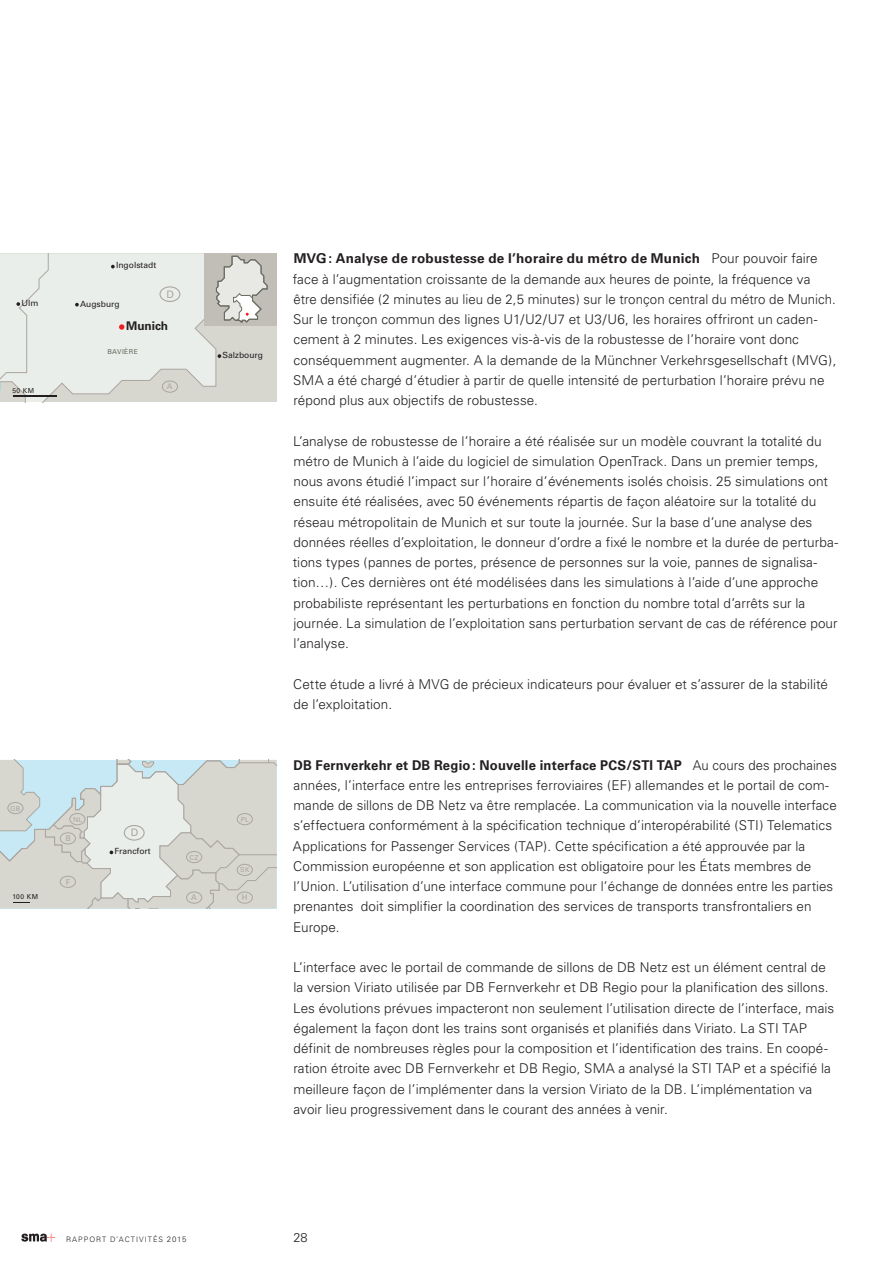
<style>
.page{position:relative;width:893px;height:1263px;background:#fff}
.page>*{position:absolute;margin:0;border:0;box-sizing:border-box;transform-origin:0 0}
.Lauftext_mit_Unterti{font:300 13.5px/20.2px "Univers";letter-spacing:.005em;color:#231f20}
.t1{font:300 12.75px "Univers";color:#231f20}
.t2{font:700 11.85px "Univers";color:#231f20}
.t3{font:10.35px "Univers";color:#aba69f}
.t4{font:8.55px "Univers";color:#231f20}
.t5{font:7.95px "Univers";color:#aba69f}
.t6{font:300 7.5px "Univers";letter-spacing:.135em;color:#231f20}
.t7{font:6.75px "Univers";letter-spacing:.05em;color:#aba69f}
.t8{font:6.75px "Univers";letter-spacing:.05em;color:#231f20}
.t9{font:6.75px "Univers";letter-spacing:.05em;color:#686c60}
.s1{font-weight:700}
.s2{font-size:7.8px}
</style>
<div class="page">
<svg style="left:21px;top:1233px;width:34px;height:9px"></svg>
<div style="left:204px;top:254px;width:72px;height:72px;background:#c0beb7"></div>
<svg style="left:0;top:254px;width:268px;height:148px;background:#e1e3df"></svg>
<div style="left:159px;top:286px;width:21px;height:16px;border:1px solid #aba69f;border-radius:50%"></div>
<div style="left:162px;top:381px;width:16px;height:12px;border:1px solid #aba69f;border-radius:50%"></div>
<svg style="left:0;top:760px;width:276px;height:148px;background:#d6dcd8"></svg>
<p class="t4" style="left:21px;top:298px;width:19px">Ulm</p>
<p class="t8" style="left:12px;top:386px;width:23px">50 KM</p>
<p class="t4" style="left:116px;top:260px;width:42px">Ingolstadt</p>
<p class="t4" style="left:80px;top:298px;width:41px">Augsburg</p>
<p class="t3" style="left:166px;top:288px;width:9px">D</p>
<p class="t2" style="left:126px;top:319px;width:44px">Munich</p>
<p class="t9" style="left:107px;top:348px;width:32px">BAVIÈRE</p>
<p class="t5" style="left:167px;top:382px;width:7px">A</p>
<p class="t4" style="left:223px;top:350px;width:42px">Salzbourg</p>
<p class="Lauftext_mit_Unterti" style="left:293px;top:248px;width:545px"><span class="s1">MVG: Analyse de robustesse de l’horaire du métro de Munich</span> Pour pouvoir faire face à l’augmentation croissante de la demande aux heures de pointe, la fréquence va être densifiée (2 minutes au lieu de 2,5 minutes) sur le tronçon central du métro de Munich.<br>Sur le tronçon commun des lignes U1/U2/U7 et U3/U6, les horaires offriront un caden&shy;cement à 2 minutes. Les exigences vis-à-vis de la robustesse de l’horaire vont donc conséquemment augmenter. A la demande de la Münchner Verkehrsgesellschaft (MVG), SMA a été chargé d’étudier à partir de quelle intensité de perturbation l’horaire prévu ne répond plus aux objectifs de robustesse.</p>
<p class="Lauftext_mit_Unterti" style="left:293px;top:431px;width:547px">L’analyse de robustesse de l’horaire a été réalisée sur un modèle couvrant la totalité du métro de Munich à l’aide du logiciel de simulation OpenTrack. Dans un premier temps, nous avons étudié l’impact sur l’horaire d’événements isolés choisis. 25 simulations ont ensuite été réalisées, avec 50 événements répartis de façon aléatoire sur la totalité du réseau métropolitain de Munich et sur toute la journée. Sur la base d’une analyse des données réelles d’exploitation, le donneur d’ordre a fixé le nombre et la durée de perturba&shy;tions types (pannes de portes, présence de personnes sur la voie, pannes de signalisa&shy;tion…). Ces dernières ont été modélisées dans les simulations à l’aide d’une approche probabiliste représentant les perturbations en fonction du nombre total d’arrêts sur la journée. La simulation de l’exploitation sans perturbation servant de cas de référence pour l’analyse.</p>
<p class="Lauftext_mit_Unterti" style="left:293px;top:674px;width:536px">Cette étude a livré à MVG de précieux indicateurs pour évaluer et s’assurer de la stabilité de l’exploitation.</p>
<p class="t7" style="left:10px;top:804px;width:12px">GB</p>
<p class="t8" style="left:12px;top:893px;width:27px">100 KM</p>
<p class="t7" style="left:73px;top:815px;width:11px">NL</p>
<p class="t5" style="left:65px;top:834px;width:7px">B</p>
<p class="t5" style="left:66px;top:877px;width:6px">F</p>
<p class="t3" style="left:131px;top:827px;width:9px">D</p>
<p class="t4" style="left:115px;top:846px;width:37px">Francfort</p>
<p class="t7" style="left:189px;top:853px;width:11px">CZ</p>
<p class="t7" style="left:241px;top:815px;width:10px">PL</p>
<p class="t7" style="left:240px;top:866px;width:11px">SK</p>
<p class="t5" style="left:191px;top:893px;width:7px">A</p>
<p class="t5" style="left:242px;top:893px;width:7px">H</p>
<p class="Lauftext_mit_Unterti" style="left:293px;top:755px;width:546px"><span class="s1">DB Fernverkehr et DB Regio: Nouvelle interface PCS/STI TAP</span> Au cours des prochaines années, l’interface entre les entreprises ferroviaires (EF) allemandes et le portail de com&shy;mande de sillons de DB Netz va être remplacée. La communication via la nouvelle interface s’effectuera conformément à la spécification technique d’interopérabilité (STI) Telematics Applications for Passenger Services (TAP). Cette spécification a été approuvée par la Commission européenne et son application est obligatoire pour les États membres de l’Union. L’utilisation d’une interface commune pour l’échange de données entre les parties prenantes doit simplifier la coordination des services de transports transfrontaliers en Europe.</p>
<p class="Lauftext_mit_Unterti" style="left:293px;top:957px;width:543px">L’interface avec le portail de commande de sillons de DB Netz est un élément central de la version Viriato utilisée par DB Fernverkehr et DB Regio pour la planification des sillons.<br>Les évolutions prévues impacteront non seulement l’utilisation directe de l’interface, mais également la façon dont les trains sont organisés et planifiés dans Viriato. La STI TAP définit de nombreuses règles pour la composition et l’identification des trains. En coopé&shy;ration étroite avec DB Fernverkehr et DB Regio, SMA a analysé la STI TAP et a spécifié la meilleure façon de l’implémenter dans la version Viriato de la DB. L’implémentation va avoir lieu progressivement dans le courant des années à venir.</p>
<p class="t6" style="left:66px;top:1234px;width:122px">RAPPORT D’ACTIVITÉS <span class="s2">2015</span></p>
<p class="t1" style="left:293px;top:1229px;width:16px">28</p>
</div>
